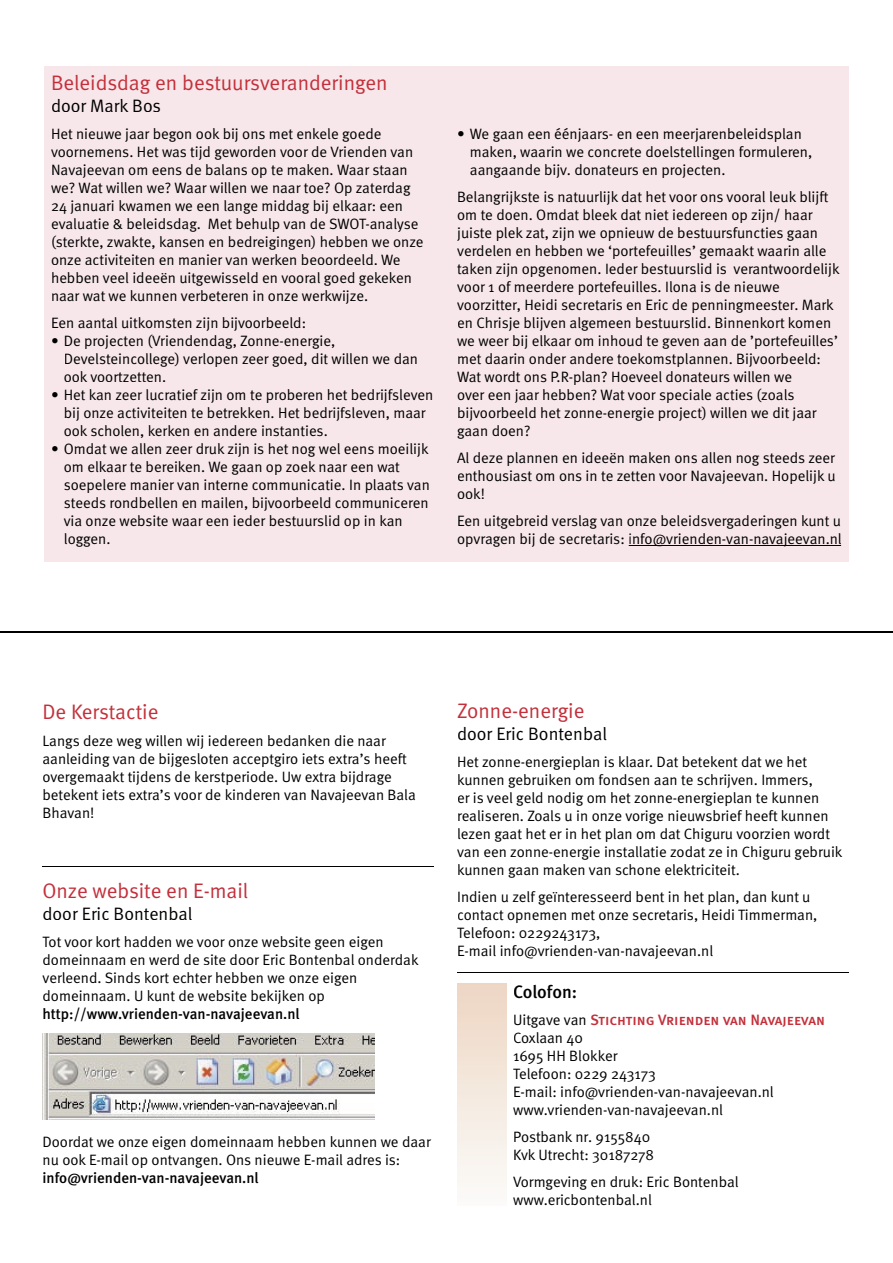
<style>
.page{position:relative;width:893px;height:1263px;background:#fff}
.page>*{position:absolute;margin:0;border:0;box-sizing:border-box;transform-origin:0 0}
.t1{font:21px "Meta Normal";color:#c3303b}
.t2{font:18px "Meta Normal";color:#000}
.t3{font:500 18px "Meta";color:#000}
.t4{font:15px/18px "Meta Normal";color:#000}
.t5{font:500 15px "Meta";color:#000}
.t6{font:15px "Meta Medium Caps";letter-spacing:-.005em;color:#c3303b}
.s1{font-family:"Meta Normal";color:#000}
.s2{font-family:"Meta Normal Caps"}
</style>
<div class="page">
<div style="left:44px;top:66px;width:805px;height:496px;background:#f7e7ea"></div>
<svg style="left:628px;top:545px;width:214px;height:1px"></svg>
<hr style="left:629px;top:546px;width:212px;height:1px;background:#000">
<img style="left:43px;top:1033px;width:331px;height:86px">
<hr style="left:457px;top:972px;width:391px;height:1px;background:#000">
<div style="left:457px;top:983px;width:50px;height:222px;background:linear-gradient(to bottom,#edd6c4,#fbfbf9)"></div>
<hr style="left:43px;top:866px;width:391px;height:1px;background:#000">
<hr style="left:0;top:631px;width:893px;height:1px;background:#000">
<h1 class="t1" style="left:51px;top:71px;width:338px">Beleidsdag en bestuursveranderingen</h1>
<p class="t2" style="left:51px;top:95px;width:112px">door Mark Bos</p>
<p class="t4" style="left:51px;top:124px;width:374px">Het nieuwe jaar begon ook bij ons met enkele goede voornemens. Het was tijd geworden voor de Vrienden van Navajeevan om eens de balans op te maken. Waar staan we? Wat willen we? Waar willen we naar toe? Op zaterdag 24 januari kwamen we een lange middag bij elkaar: een evaluatie &amp; beleidsdag. Met behulp van de SWOT-analyse (sterkte, zwakte, kansen en bedreigingen) hebben we onze onze activiteiten en manier van werken beoordeeld. We hebben veel ideeën uitgewisseld en vooral goed gekeken naar wat we kunnen verbeteren in onze werkwijze.</p>
<p class="t4" style="left:51px;top:313px;width:257px">Een aantal uitkomsten zijn bijvoorbeeld:</p>
<p class="t4" style="left:64px;top:331px;width:356px;text-indent:-13px">• De projecten (Vriendendag, Zonne-energie,<br>Develsteincollege) verlopen zeer goed, dit willen we dan ook voortzetten.</p>
<p class="t4" style="left:64px;top:385px;width:371px;text-indent:-13px">• Het kan zeer lucratief zijn om te proberen het bedrijfsleven bij onze activiteiten te betrekken. Het bedrijfsleven, maar ook scholen, kerken en andere instanties.</p>
<p class="t4" style="left:64px;top:439px;width:368px;text-indent:-13px">• Omdat we allen zeer druk zijn is het nog wel eens moeilijk om elkaar te bereiken. We gaan op zoek naar een wat soepelere manier van interne communicatie. In plaats van steeds rondbellen en mailen, bijvoorbeeld communiceren via onze website waar een ieder bestuurslid op in kan loggen.</p>
<p class="t4" style="left:470px;top:124px;width:344px;text-indent:-13px">• We gaan een éénjaars- en een meerjarenbeleidsplan maken, waarin we concrete doelstellingen formuleren, aangaande bijv. donateurs en projecten.</p>
<p class="t4" style="left:457px;top:187px;width:384px">Belangrijkste is natuurlijk dat het voor ons vooral leuk blijft om te doen. Omdat bleek dat niet iedereen op zijn/ haar juiste plek zat, zijn we opnieuw de bestuursfuncties gaan verdelen en hebben we ‘portefeuilles’ gemaakt waarin alle taken zijn opgenomen. Ieder bestuurslid is verantwoordelijk voor 1 of meerdere portefeuilles. Ilona is de nieuwe voorzitter, Heidi secretaris en Eric de penningmeester. Mark en Chrisje blijven algemeen bestuurslid. Binnenkort komen we weer bij elkaar om inhoud te geven aan de ’portefeuilles’ met daarin onder andere toekomstplannen. Bijvoorbeeld:<br>Wat wordt ons P.R-plan? Hoeveel donateurs willen we<br>over een jaar hebben? Wat voor speciale acties (zoals bijvoorbeeld het zonne-energie project) willen we dit jaar gaan doen?</p>
<p class="t4" style="left:457px;top:448px;width:380px;text-align:justify">Al deze plannen en ideeën maken ons allen nog steeds zeer enthousiast om ons in te zetten voor Navajeevan. Hopelijk u ook!</p>
<p class="t4" style="left:457px;top:511px;width:386px">Een uitgebreid verslag van onze beleidsvergaderingen kunt u opvragen bij de secretaris: info@vrienden-van-navajeevan.nl</p>
<h1 class="t1" style="left:43px;top:700px;width:117px">De Kerstactie</h1>
<p class="t4" style="left:43px;top:732px;width:375px">Langs deze weg willen wij iedereen bedanken die naar aanleiding van de bijgesloten acceptgiro iets extra’s heeft overgemaakt tijdens de kerstperiode. Uw extra bijdrage betekent iets extra’s voor de kinderen van Navajeevan Bala Bhavan!</p>
<h1 class="t1" style="left:43px;top:878px;width:207px">Onze website en E-mail</h1>
<p class="t2" style="left:43px;top:903px;width:151px">door Eric Bontenbal</p>
<p class="t4" style="left:43px;top:932px;width:378px">Tot voor kort hadden we voor onze website geen eigen domeinnaam en werd de site door Eric Bontenbal onderdak verleend. Sinds kort echter hebben we onze eigen domeinnaam. U kunt de website bekijken op</p>
<p class="t5" style="left:43px;top:1005px;width:258px">http://www.vrienden-van-navajeevan.nl</p>
<p class="t4" style="left:43px;top:1132px;width:390px">Doordat we onze eigen domeinnaam hebben kunnen we daar nu ook E-mail op ontvangen. Ons nieuwe E-mail adres is:</p>
<p class="t5" style="left:43px;top:1169px;width:218px">info@vrienden-van-navajeevan.nl</p>
<h1 class="t1" style="left:457px;top:699px;width:129px">Zonne-energie</h1>
<p class="t2" style="left:457px;top:723px;width:151px">door Eric Bontenbal</p>
<p class="t4" style="left:457px;top:752px;width:387px">Het zonne-energieplan is klaar. Dat betekent dat we het kunnen gebruiken om fondsen aan te schrijven. Immers,<br>er is veel geld nodig om het zonne-energieplan te kunnen realiseren. Zoals u in onze vorige nieuwsbrief heeft kunnen lezen gaat het er in het plan om dat Chiguru voorzien wordt van een zonne-energie installatie zodat ze in Chiguru gebruik kunnen gaan maken van schone elektriciteit.</p>
<p class="t4" style="left:457px;top:887px;width:362px">Indien u zelf geïnteresseerd bent in het plan, dan kunt u contact opnemen met onze secretaris, Heidi Timmerman, Telefoon: 0229243173,<br>E-mail info@vrienden-van-navajeevan.nl</p>
<p class="t3" style="left:513px;top:981px;width:66px">Colofon:</p>
<p class="t6" style="left:513px;top:1011px;width:313px"><span class="s1">Uitgave van</span> Stichting Vrienden van Navajeevan</p>
<p class="t4" style="left:513px;top:1029px;width:262px">Coxlaan 40<br>1695 HH Blokker<br>Telefoon: 0229 243173<br>E-mail: info@vrienden-van-navajeevan.nl www.vrienden-van-navajeevan.nl</p>
<p class="t4" style="left:513px;top:1128px;width:142px">Postbank nr. 9155840<br>Kvk Utrecht: <span class="s2">30187278</span></p>
<p class="t4" style="left:513px;top:1173px;width:227px">Vormgeving en druk: Eric Bontenbal www.ericbontenbal.nl</p>
</div>
